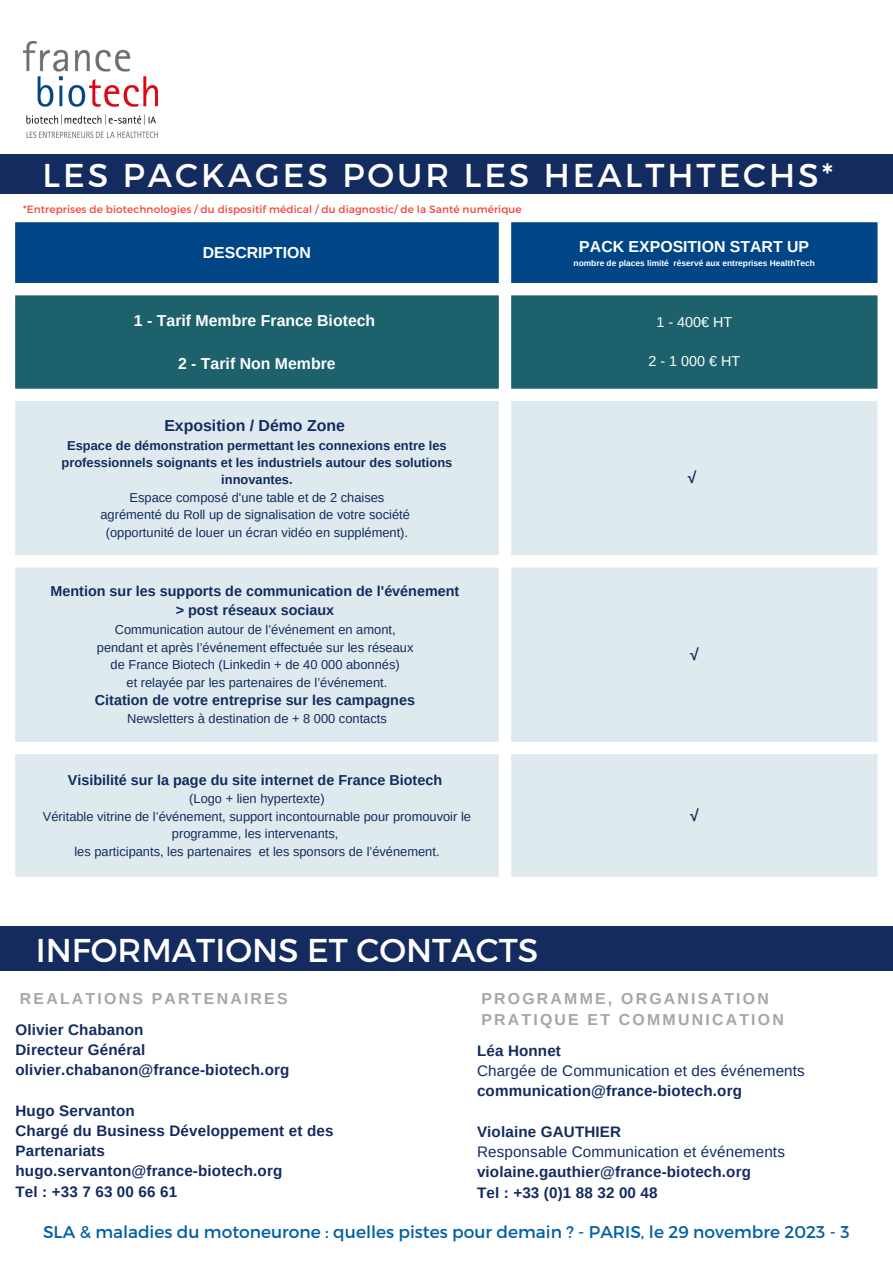
<style>
.page{position:relative;width:893px;height:1264px;background:#fff}
.page>*{position:absolute;margin:0;border:0;box-sizing:border-box;transform-origin:0 0}
.t1{font:33px "Montserrat";letter-spacing:.09em;color:#fff}
.t2{font:33px "Montserrat";color:#fff}
.t3{font:16.95px "Montserrat";color:#005fa4}
.t4{font:700 15.9px "Arimo";color:#fff}
.t5{font:700 15.9px/21.3px "Arimo";letter-spacing:.14em;color:#a6a6a6}
.t6{font:700 15.9px "Arimo";color:#142b60}
.t7{font:700 15.15px/20.2px "Arimo";letter-spacing:.01em;color:#142b60}
.t8{font:15.15px "Arimo";letter-spacing:.01em;color:#142b60}
.t9{font:700 14.4px "Arimo";color:#142b60}
.t10{font:14.4px "Arimo";color:#fff}
.t11{font:12.9px/17.4px "Arimo";color:#142b60;text-align:center}
.t12{font:700 12.9px/17.4px "Arimo";color:#142b60;text-align:center}
.t13{font:10.5px "Montserrat";letter-spacing:.01em;color:#f5443f}
.t14{font:700 8.4px "Arimo";color:#fff}
</style>
<div class="page">
<div style="left:0;top:154px;width:892px;height:39px;background:#142b60"></div>
<div style="left:15px;top:222px;width:862px;height:61px;background:#004586"></div>
<div style="left:15px;top:295px;width:862px;height:94px;background:#1c616b"></div>
<div style="left:15px;top:401px;width:862px;height:475px;background:#deeaed"></div>
<img style="left:23px;top:41px;width:135px;height:96px">
<div style="left:0;top:926px;width:892px;height:45px;background:#142b60"></div>
<p class="t1" style="left:43px;top:154px;width:792px">LES PACKAGES POUR LES HEALTHTECHS*</p>
<p class="t13" style="left:23px;top:202px;width:500px">*Entreprises de biotechnologies / du dispositif médical / du diagnostic/ de la Santé numérique</p>
<p class="t4" style="left:203px;top:243px;width:110px">DESCRIPTION</p>
<p class="t4" style="left:134px;top:311px;width:243px">1 - Tarif Membre France Biotech</p>
<p class="t4" style="left:178px;top:355px;width:159px">2 - Tarif Non Membre</p>
<p class="t6" style="left:164px;top:416px;width:182px">Exposition / Démo Zone</p>
<p class="t12" style="left:62px;top:436px;width:392px">Espace de démonstration permettant les connexions entre les professionnels soignants et les industriels autour des solutions innovantes.</p>
<p class="t11" style="left:130px;top:488px;width:256px">Espace composé d'une table et de 2 chaises</p>
<p class="t11" style="left:100px;top:506px;width:311px">agrémenté du Roll up de signalisation de votre société</p>
<p class="t11" style="left:106px;top:523px;width:304px">(opportunité de louer un écran vidéo en supplément).</p>
<p class="t9" style="left:51px;top:583px;width:410px">Mention sur les supports de communication de l'événement</p>
<p class="t9" style="left:176px;top:602px;width:160px">&gt; post réseaux sociaux</p>
<p class="t11" style="left:115px;top:621px;width:282px">Communication autour de l’événement en amont,</p>
<p class="t11" style="left:97px;top:638px;width:318px">pendant et après l’événement effectuée sur les réseaux</p>
<p class="t11" style="left:111px;top:656px;width:290px">de France Biotech (Linkedin + de 40 000 abonnés)</p>
<p class="t11" style="left:126px;top:673px;width:262px">et relayée par les partenaires de l’événement.</p>
<p class="t9" style="left:95px;top:691px;width:321px">Citation de votre entreprise sur les campagnes</p>
<p class="t11" style="left:127px;top:710px;width:261px">Newsletters à destination de + 8 000 contacts</p>
<p class="t9" style="left:68px;top:771px;width:376px">Visibilité sur la page du site internet de France Biotech</p>
<p class="t11" style="left:189px;top:790px;width:137px">(Logo + lien hypertexte)</p>
<p class="t11" style="left:43px;top:807px;width:429px">Véritable vitrine de l’événement, support incontournable pour promouvoir le programme, les intervenants,</p>
<p class="t11" style="left:74px;top:842px;width:366px">les participants, les partenaires et les sponsors de l’événement.</p>
<p class="t2" style="left:36px;top:928px;width:504px">INFORMATIONS ET CONTACTS</p>
<p class="t4" style="left:579px;top:237px;width:231px">PACK EXPOSITION START UP</p>
<p class="t14" style="left:573px;top:258px;width:243px">nombre de places limité réservé aux entreprises HealthTech</p>
<p class="t10" style="left:656px;top:313px;width:77px">1 - 400€ HT</p>
<p class="t10" style="left:648px;top:352px;width:93px">2-1000€HT</p>
<p class="t6" style="left:687px;top:469px;width:10px">√</p>
<p class="t6" style="left:690px;top:645px;width:10px">√</p>
<p class="t6" style="left:690px;top:806px;width:10px">√</p>
<p class="t5" style="left:20px;top:987px;width:269px">REALATIONS PARTENAIRES</p>
<p class="t7" style="left:16px;top:1019px;width:129px">Olivier Chabanon</p>
<p class="t7" style="left:16px;top:1039px;width:131px">Directeur Général</p>
<p class="t7" style="left:16px;top:1059px;width:275px">olivier.chabanon@france-biotech.org</p>
<p class="t7" style="left:16px;top:1100px;width:121px">Hugo Servanton</p>
<p class="t7" style="left:16px;top:1120px;width:319px">Chargé du Business Développement et des<br>Partenariats</p>
<p class="t7" style="left:16px;top:1160px;width:268px">hugo.servanton@france-biotech.org</p>
<p class="t7" style="left:16px;top:1181px;width:163px">Tel : +33 7 63 00 66 61</p>
<p class="t5" style="left:481px;top:987px;width:304px">PROGRAMME, ORGANISATION<br>PRATIQUE ET COMMUNICATION</p>
<p class="t7" style="left:477px;top:1040px;width:85px">Léa Honnet</p>
<p class="t8" style="left:477px;top:1062px;width:329px">Chargée de Communication et des événements</p>
<p class="t7" style="left:477px;top:1081px;width:266px">communication@france-biotech.org</p>
<p class="t7" style="left:477px;top:1121px;width:146px">Violaine GAUTHIER</p>
<p class="t8" style="left:477px;top:1143px;width:309px">Responsable Communication et événements</p>
<p class="t7" style="left:477px;top:1162px;width:275px">violaine.gauthier@france-biotech.org</p>
<p class="t7" style="left:477px;top:1182px;width:182px">Tel : +33 (0)1 88 32 00 48</p>
<p class="t3" style="left:43px;top:1221px;width:808px">SLA &amp; maladies du motoneurone : quelles pistes pour demain ? - PARIS, le 29 novembre 2023 - 3</p>
</div>
